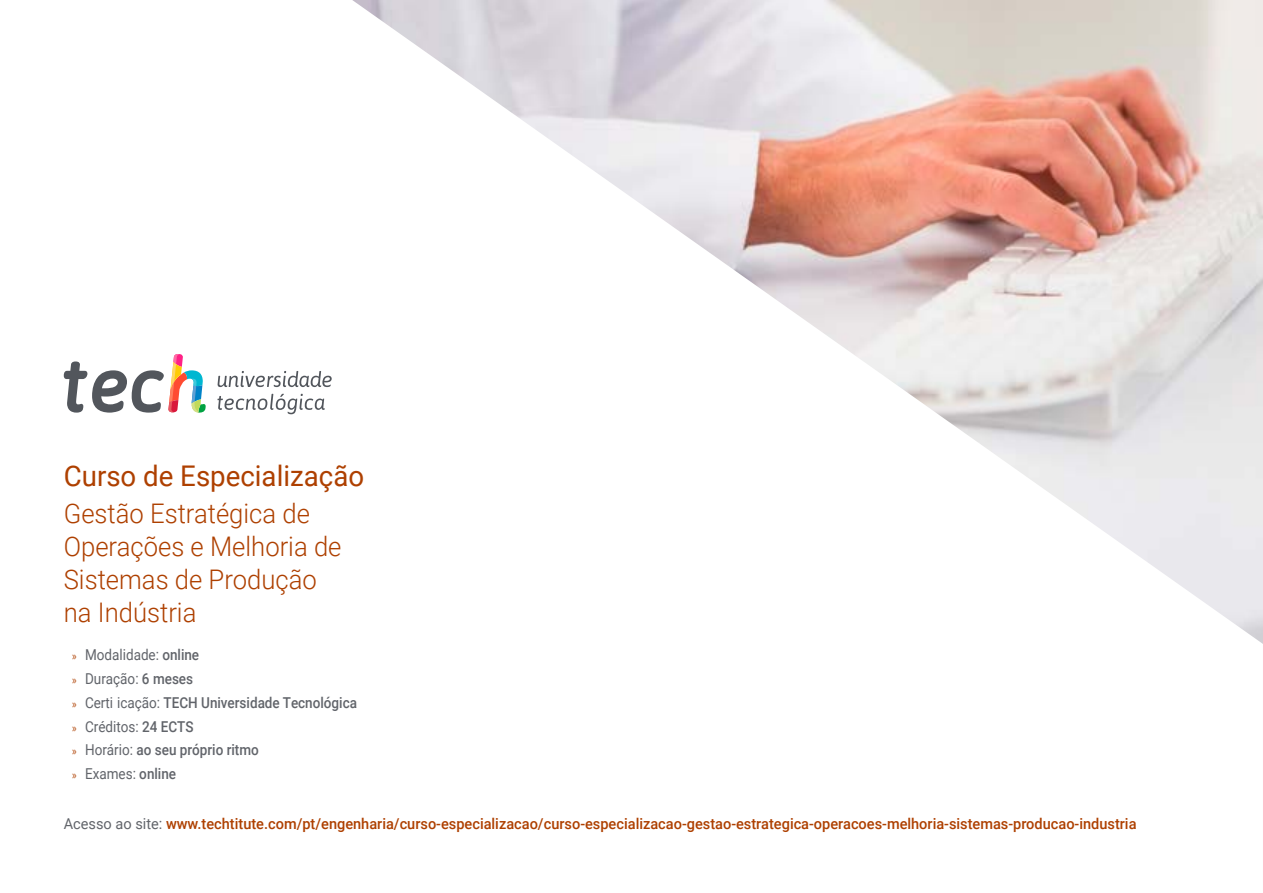
<style>
.page{position:relative;width:1263px;height:893px;background:#fff}
.page>*{position:absolute;margin:0;border:0;box-sizing:border-box;transform-origin:0 0}
.t1{font:28.5px "Roboto";color:#ae4000}
.t2{font:300 27px/33px "Roboto";color:#ae4000;scale:.95 1}
.t3{font:500 15px "Roboto";color:#ae4000}
.t4{font:500 15px/23.7px "Roboto";color:#61646a;scale:.9 1}
.s1{font-family:"Myriad Pro";font-weight:400;font-size:12px;color:#ae4000}
.s2{font-weight:400}
.s3{font-weight:400;color:#61646a}
</style>
<div class="page">
<img style="left:352px;top:0;width:911px;height:644px">
<svg style="left:218px;top:371px;width:114px;height:16px"></svg>
<svg style="left:217px;top:394px;width:108px;height:20px"></svg>
<svg style="left:64px;top:354px;width:142px;height:59px"></svg>
<h1 class="t1" style="left:64px;top:455px;width:302px">Curso de Especialização</h1>
<h2 class="t2" style="left:64px;top:496px;width:294px">Gestão Estratégica de<br>Operações e Melhoria de<br>Sistemas de Produção na Indústria</h2>
<p class="t4" style="left:72px;top:643px;width:318px"><span class="s1">»</span> <span class="s2">Modalidade:</span> online<br><span class="s1">»</span> <span class="s2">Duração:</span> 6 meses<br><span class="s1">»</span> <span class="s2">Certi icação:</span> TECH Universidade Tecnológica <span class="s1">»</span> <span class="s2">Créditos:</span> 24 ECTS<br><span class="s1">»</span> <span class="s2">Horário:</span> ao seu próprio ritmo<br><span class="s1">»</span> <span class="s2">Exames:</span> online</p>
<p class="t3" style="left:64px;top:813px;width:1074px"><span class="s3">Acesso ao site:</span> www.techtitute.com/pt/engenharia/curso-especializacao/curso-especializacao-gestao-estrategica-operacoes-melhoria-sistemas-producao-industria</p>
</div>
